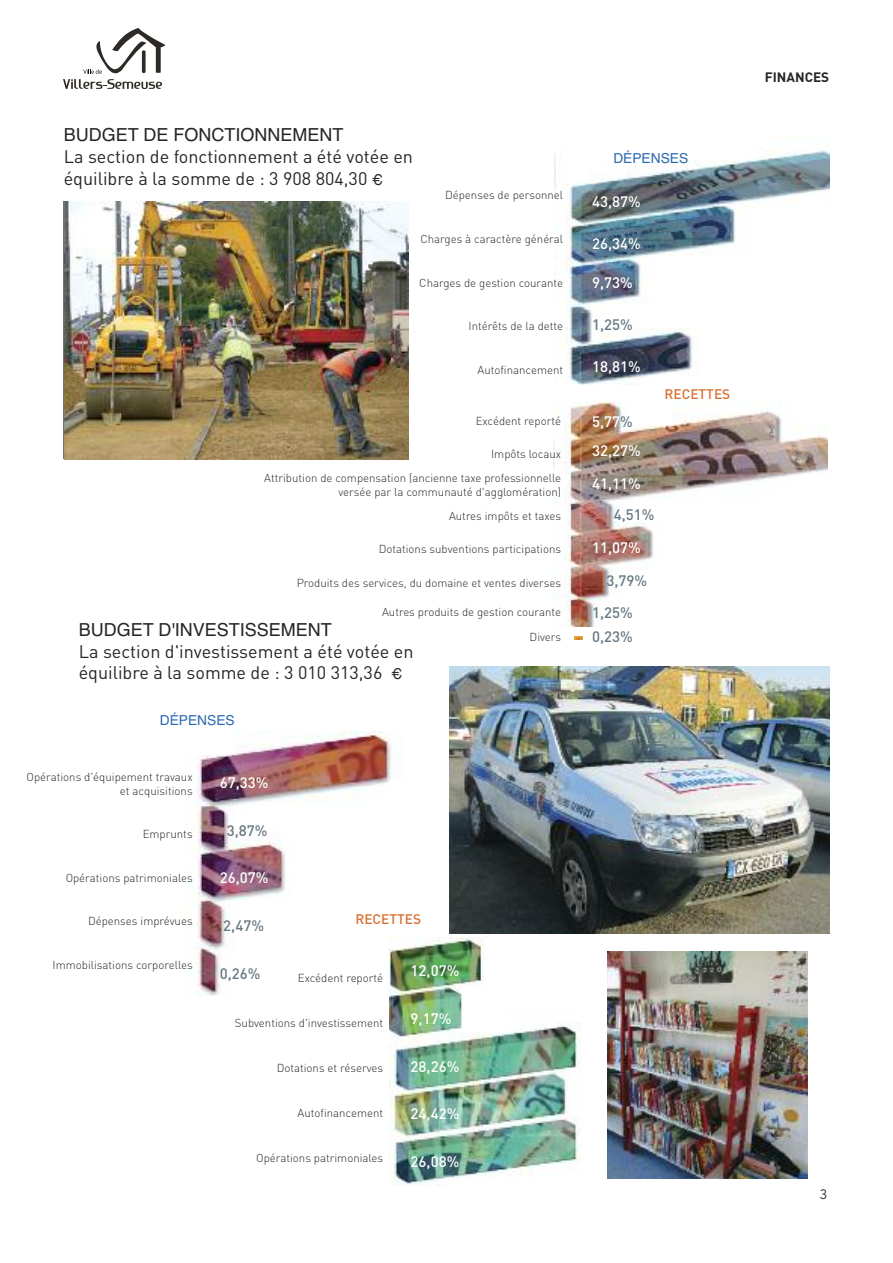
<style>
.page{position:relative;width:893px;height:1263px;background:#fff}
.page>*{position:absolute;margin:0;border:0;box-sizing:border-box;transform-origin:0 0}
.t1{font:18px/21.9px "DIN";color:#272627}
.t2{font:18px "Helvetica";color:#272627}
.t3{font:500 15px/28.5px "DIN";color:#fff}
.t4{font:500 15px/31.5px "DIN";color:#697882}
.t5{font:13.8px "Helvetica";color:#2c69b0}
.t6{font:500 13.8px "DIN";color:#d77131}
.t7{font:700 13.5px "DIN";color:#272627}
.t8{font:13.5px "Avenir";color:#272627}
.t9{font:300 11.4px/24px "DIN";color:#272627;text-align:right}
.s1{font-family:"Helvetica";font-size:15px}
.s2{color:#697882}
</style>
<div class="page">
<svg style="left:64px;top:28px;width:101px;height:61px"></svg>
<img style="left:197px;top:731px;width:194px;height:264px">
<img style="left:65px;top:201px;width:343px;height:258px">
<img style="left:449px;top:666px;width:380px;height:267px">
<img style="left:553px;top:384px;width:275px;height:242px">
<img style="left:555px;top:148px;width:274px;height:236px">
<svg style="left:574px;top:637px;width:8px;height:3px"></svg>
<img style="left:607px;top:951px;width:201px;height:227px">
<img style="left:390px;top:937px;width:191px;height:249px">
<h1 class="t2" style="left:64px;top:121px;width:281px">BUDGET DE FONCTIONNEMENT</h1>
<h1 class="t1" style="left:64px;top:145px;width:351px">La section de fonctionnement a été votée en équilibre à la somme de : 3 908 804,30 <span class="s1">€</span></h1>
<p class="t9" style="left:445px;top:183px;width:120px">Dépenses de personnel</p>
<p class="t9" style="left:420px;top:227px;width:144px">Charges à caractère général</p>
<p class="t9" style="left:419px;top:270px;width:145px">Charges de gestion courante</p>
<p class="t9" style="left:469px;top:314px;width:96px">Intérêts de la dette</p>
<p class="t9" style="left:478px;top:357px;width:87px">Autofinancement</p>
<p class="t9" style="left:476px;top:409px;width:87px">Excédent reporté</p>
<p class="t9" style="left:264px;top:442px;width:298px">Impôts locaux<br>Attribution de compensation (ancienne taxe professionnelle</p>
<p class="t9" style="left:338px;top:480px;width:224px">versée par la communauté d'agglomération)<br>Autres impôts et taxes</p>
<p class="t9" style="left:379px;top:537px;width:184px">Dotations subventions participations</p>
<p class="t9" style="left:297px;top:570px;width:266px">Produits des services, du domaine et ventes diverses</p>
<p class="t9" style="left:382px;top:600px;width:181px">Autres produits de gestion courante<br>Divers</p>
<h1 class="t2" style="left:79px;top:615px;width:255px">BUDGET D'INVESTISSEMENT</h1>
<h1 class="t1" style="left:79px;top:640px;width:336px">La section d'investissement a été votée en équilibre à la somme de : 3 010 313,36 <span class="s1">€</span></h1>
<p class="t5" style="left:160px;top:710px;width:76px">DÉPENSES</p>
<p class="t9" style="left:27px;top:770px;width:168px;line-height:13.8px">Opérations d'équipement travaux et acquisitions</p>
<p class="t9" style="left:143px;top:822px;width:51px">Emprunts</p>
<p class="t9" style="left:66px;top:865px;width:128px">Opérations patrimoniales</p>
<p class="t9" style="left:88px;top:909px;width:106px">Dépenses imprévues</p>
<p class="t9" style="left:53px;top:953px;width:142px">Immobilisations corporelles</p>
<h2 class="t3" style="left:220px;top:768px;width:50px">67,33%</h2>
<h2 class="t4" style="left:227px;top:814px;width:42px">3,87%</h2>
<h2 class="t3" style="left:220px;top:863px;width:50px">26,07%</h2>
<h2 class="t4" style="left:223px;top:909px;width:42px">2,47%</h2>
<h2 class="t4" style="left:220px;top:957px;width:42px">0,26%</h2>
<p class="t9" style="left:298px;top:966px;width:87px">Excédent reporté</p>
<p class="t9" style="left:235px;top:1011px;width:150px">Subventions d'investissement</p>
<p class="t9" style="left:277px;top:1056px;width:108px">Dotations et réserves</p>
<p class="t9" style="left:298px;top:1100px;width:87px">Autofinancement</p>
<p class="t9" style="left:256px;top:1145px;width:128px">Opérations patrimoniales</p>
<p class="t6" style="left:355px;top:910px;width:67px">RECETTES</p>
<h2 class="t3" style="left:411px;top:956px;width:50px">12,07%</h2>
<h2 class="t3" style="left:411px;top:1004px;width:42px">9,17%</h2>
<h2 class="t3" style="left:411px;top:1051px;width:50px">28,26%</h2>
<h2 class="t3" style="left:411px;top:1099px;width:50px">24,42%</h2>
<h2 class="t3" style="left:411px;top:1147px;width:50px">26,08%</h2>
<p class="t5" style="left:613px;top:147px;width:76px">DÉPENSES</p>
<h2 class="t3" style="left:592px;top:186px;width:50px">43,87%</h2>
<h2 class="t3" style="left:592px;top:228px;width:50px">26,34%</h2>
<h2 class="t3" style="left:592px;top:267px;width:42px">9,73%</h2>
<h2 class="t4" style="left:592px;top:308px;width:42px">1,25%</h2>
<h2 class="t3" style="left:592px;top:351px;width:50px">18,81%</h2>
<h2 class="t3" style="left:592px;top:407px;width:50px">5,77<span class="s2">%<br></span>32,27%</h2>
<h2 class="t3" style="left:592px;top:469px;width:50px">41,11%</h2>
<h2 class="t4" style="left:614px;top:499px;width:42px">4,51%</h2>
<h2 class="t3" style="left:592px;top:533px;width:50px">11,07%</h2>
<h2 class="t4" style="left:592px;top:565px;width:57px;text-indent:14px">3,79%<br>1,25%</h2>
<h2 class="t4" style="left:592px;top:620px;width:42px">0,23%</h2>
<p class="t6" style="left:664px;top:386px;width:67px">RECETTES</p>
<p class="t7" style="left:765px;top:69px;width:66px">FINANCES</p>
<p class="t8" style="left:820px;top:1187px;width:9px">3</p>
</div>
